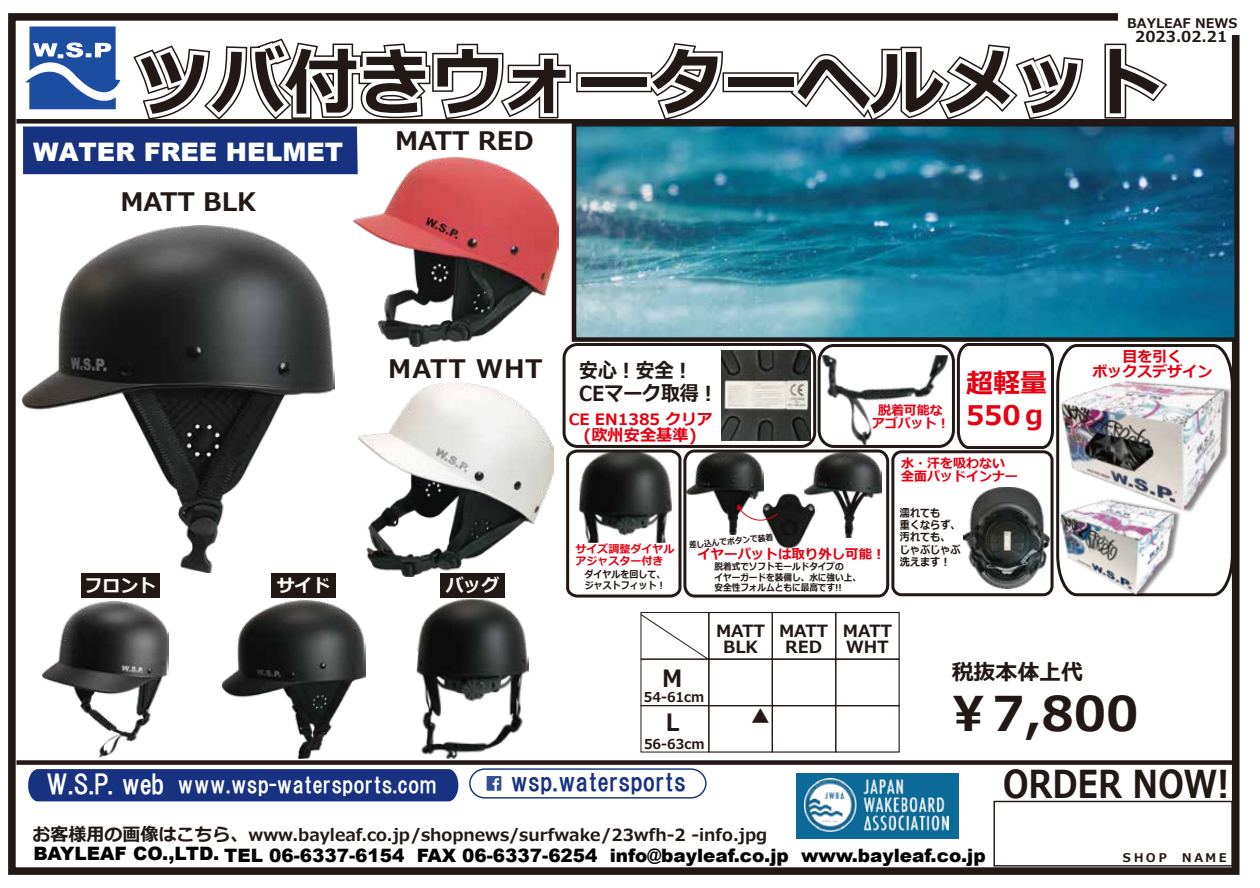
<style>
.page{position:relative;width:1260px;height:888px;background:#fff}
.page>*{position:absolute;margin:0;border:0;box-sizing:border-box;transform-origin:0 0}
.t1{font:700 73.2px "Meiryo";color:#221815}
.t2{font:700 47.85px "Meiryo";color:#221815}
.t3{font:700 38.55px "Meiryo";color:#221815;scale:.82 1}
.t4{font:700 27px/32.4px "Meiryo";color:#e60012}
.t5{font:700 25.5px "Meiryo";color:#221815}
.t6{font:900 25.5px "Arial";color:#fff}
.t7{font:24.75px "HGP Gothic E";color:#173280}
.t8{font:700 23.85px/43.8px "Meiryo";color:#221815;scale:.93 1}
.t9{font:22.5px "HGP Gothic E";color:#fff}
.t10{font:700 21.9px "Meiryo";color:#221815}
.t11{font:700 20.7px/22.6px "Meiryo";color:#221815;scale:.91 1}
.t12{font:900 18.45px "Arial";color:#040000}
.t13{font:18px "Koz Go Pro";color:#221815}
.t14{font:700 17.85px "Meiryo";color:#fff}
.t15{font:700 16.8px/15.5px "Meiryo";color:#221815;text-align:center}
.t16{font:700 16.65px "Meiryo";color:#221815}
.t17{font:700 16.2px "Meiryo";color:#e60012}
.t18{font:700 15.6px "Meiryo";color:#e60012}
.t19{font:700 15px/15px "Meiryo";color:#e60012;text-align:center}
.t20{font:700 15px "Meiryo";color:#221815}
.t21{font:700 13.65px "Meiryo";color:#221815;scale:.93 1}
.t22{font:700 13.5px "Meiryo";color:#e60012}
.t23{font:700 13.2px "Meiryo";color:#221815}
.t24{font:700 13.05px/12.6px "Meiryo";color:#e60012}
.t25{font:700 12px "Meiryo";color:#221815}
.t26{font:700 11.1px/12.1px "Meiryo";color:#221815;scale:.91 1}
.t27{font:700 10.95px/11.9px "Meiryo";color:#e60012}
.t28{font:700 9.9px/10.2px "Meiryo";color:#221815;scale:.91 1}
.t29{font:700 9.45px/10.4px "Meiryo";color:#221815;scale:.91 1}
.t30{font:700 8.4px "Meiryo";color:#221815;scale:.91 1}
.s1{font-size:26.25px}
.s2{font-size:18px}
</style>
<div class="page">
<img style="left:23px;top:225px;width:312px;height:348px">
<img style="left:822px;top:355px;width:129px;height:93px">
<img style="left:721px;top:351px;width:90px;height:89px">
<img style="left:964px;top:487px;width:85px;height:102px">
<div style="left:8px;top:13px;width:1232px;height:862px;border:8px solid #221815"></div>
<div style="left:16px;top:760px;width:1221px;height:5px;background:#221815"></div>
<div style="left:16px;top:119px;width:1221px;height:5px;background:#221815"></div>
<div style="left:640px;top:612px;width:69px;height:48px;border:1px solid #221815"></div>
<div style="left:708px;top:612px;width:65px;height:48px;border:1px solid #221815"></div>
<div style="left:708px;top:659px;width:65px;height:47px;border:1px solid #221815"></div>
<div style="left:772px;top:612px;width:64px;height:48px;border:1px solid #221815"></div>
<div style="left:772px;top:659px;width:64px;height:47px;border:1px solid #221815"></div>
<svg style="left:640px;top:613px;width:70px;height:48px"></svg>
<div style="left:28px;top:769px;width:430px;height:32px;background:#173280"></div>
<div style="left:818px;top:344px;width:137px;height:104px;border:3px solid #221815;border-radius:15px"></div>
<svg style="left:956px;top:343px;width:98px;height:107px"></svg>
<img style="left:1056px;top:343px;width:179px;height:255px">
<div style="left:994px;top:801px;width:239px;height:66px;border:1px solid #221815"></div>
<div style="left:563px;top:343px;width:253px;height:105px;border:3px solid #221815;border-radius:13px"></div>
<svg style="left:469px;top:768px;width:238px;height:31px"></svg>
<div style="left:1118px;top:12px;width:128px;height:23px;background:#fff"></div>
<div style="left:796px;top:773px;width:163px;height:65px;background:#0c6a98"></div>
<img style="left:805px;top:779px;width:144px;height:53px">
<div style="left:640px;top:705px;width:69px;height:48px;border:1px solid #221815"></div>
<div style="left:708px;top:705px;width:65px;height:48px;border:1px solid #221815"></div>
<div style="left:772px;top:705px;width:64px;height:48px;border:1px solid #221815"></div>
<div style="left:835px;top:612px;width:65px;height:48px;border:1px solid #221815"></div>
<div style="left:835px;top:659px;width:65px;height:47px;border:1px solid #221815"></div>
<div style="left:835px;top:705px;width:65px;height:48px;border:1px solid #221815"></div>
<img style="left:354px;top:174px;width:204px;height:173px">
<img style="left:359px;top:383px;width:194px;height:193px">
<img style="left:43px;top:602px;width:126px;height:155px">
<img style="left:414px;top:599px;width:117px;height:162px">
<div style="left:81px;top:573px;width:78px;height:25px;background:#221815"></div>
<div style="left:271px;top:573px;width:65px;height:25px;background:#221815"></div>
<div style="left:440px;top:573px;width:65px;height:25px;background:#221815"></div>
<div style="left:891px;top:450px;width:163px;height:146px;border:3px solid #221815;border-radius:9px"></div>
<img style="left:223px;top:600px;width:142px;height:158px">
<img style="left:578px;top:128px;width:655px;height:208px">
<div style="left:572px;top:122px;width:667px;height:220px;border:5px solid #221815"></div>
<img style="left:1061px;top:496px;width:122px;height:102px">
<img style="left:1060px;top:500px;width:114px;height:95px">
<div style="left:576px;top:72px;width:76px;height:20px;border:10px solid #221815"></div>
<div style="left:723px;top:72px;width:76px;height:20px;border:10px solid #221815"></div>
<svg style="left:23px;top:27px;width:553px;height:147px"></svg>
<div style="left:578px;top:74px;width:73px;height:17px;border:8px solid #fff"></div>
<svg style="left:637px;top:43px;width:91px;height:83px"></svg>
<div style="left:724px;top:74px;width:73px;height:17px;border:8px solid #fff"></div>
<svg style="left:784px;top:44px;width:305px;height:84px"></svg>
<svg style="left:1099px;top:43px;width:76px;height:81px"></svg>
<svg style="left:566px;top:449px;width:324px;height:149px"></svg>
<p class="t23" style="left:1127px;top:14px;width:112px">BAYLEAF NEWS</p>
<p class="t20" style="left:1135px;top:26px;width:93px">2023.02.21</p>
<h1 class="t1" style="left:138px;top:31px;width:1026px">ツバ付きウォーターヘルメット</h1>
<h3 class="t6" style="left:33px;top:133px;width:312px">WATER FREE HELMET</h3>
<h3 class="t5" style="left:120px;top:184px;width:137px">MATT BLK</h3>
<h3 class="t5" style="left:395px;top:123px;width:140px">MATT RED</h3>
<h3 class="t5" style="left:388px;top:350px;width:156px">MATT WHT</h3>
<p class="t14" style="left:85px;top:573px;width:73px">フロント</p>
<p class="t14" style="left:277px;top:573px;width:55px">サイド</p>
<p class="t14" style="left:446px;top:573px;width:55px">バッグ</p>
<p class="t11" style="left:579px;top:360px;width:154px">安心︕安全︕<br>CEマーク取得︕</p>
<p class="t18" style="left:569px;top:408px;width:145px">CE EN1385 クリア</p>
<p class="t17" style="left:583px;top:423px;width:115px">(欧州安全基準)</p>
<p class="t24" style="left:878px;top:404px;width:66px">脱着可能な</p>
<p class="t24" style="left:872px;top:418px;width:79px">アゴパット︕</p>
<h3 class="t4" style="left:966px;top:368px;width:83px">超軽量<br>550ｇ</h3>
<p class="t24" style="left:901px;top:458px;width:118px">水・汗を吸わない全面パッドインナー</p>
<p class="t27" style="left:576px;top:544px;width:101px">サイズ調整ダイヤルアジャスター付き</p>
<p class="t28" style="left:585px;top:570px;width:91px">ダイヤルを回して、ジャストフィット︕</p>
<p class="t30" style="left:688px;top:540px;width:95px;rotate:-6deg">差し込んでボタンで装着</p>
<p class="t22" style="left:697px;top:544px;width:190px">イヤーパットは取り外し可能︕</p>
<p class="t29" style="left:714px;top:562px;width:163px">脱着式でソフトモールドタイプの<br>イヤーガードを装備し、水に強い上、安全性フォルムともに最高です!!</p>
<p class="t26" style="left:900px;top:508px;width:68px">濡れても<br>重くならず、汚れても、じゃぶじゃぶ洗えます︕</p>
<p class="t15" style="left:716px;top:624px;width:51px">MATT<br>BLK</p>
<p class="t15" style="left:779px;top:624px;width:51px">MATT<br>RED</p>
<p class="t15" style="left:843px;top:624px;width:51px;text-align:left">MATT<br>WHT</p>
<p class="t19" style="left:1093px;top:350px;width:121px">目を引く<br>ボックスデザイン</p>
<p class="t8" style="left:662px;top:658px;width:23px">M<br>L</p>
<p class="t21" style="left:644px;top:688px;width:67px">54-61cm</p>
<p class="t21" style="left:644px;top:735px;width:67px">56-63cm</p>
<p class="t13" style="left:751px;top:705px;width:19px">▲</p>
<p class="t10" style="left:952px;top:657px;width:133px">税抜本体上代</p>
<h2 class="t2" style="left:944px;top:680px;width:196px">￥7,800</h2>
<p class="t9" style="left:46px;top:774px;width:393px"><span class="s1">W.S.P. web</span> www.wsp-watersports.com</p>
<h3 class="t7" style="left:510px;top:769px;width:177px">wsp.watersports</h3>
<p class="t16" style="left:32px;top:823px;width:736px"><span class="s2">お客様用の画像はこちら、</span>www.bayleaf.co.jp/shopnews/surfwake/23wfh-2 -info.jpg</p>
<h3 class="t3" style="left:1003px;top:757px;width:277px">ORDER NOW!</h3>
<p class="t12" style="left:33px;top:842px;width:954px">BAYLEAF CO.,LTD. TEL 06-6337-6154 FAX 06-6337-6254 info@bayleaf.co.jp www.bayleaf.co.jp</p>
<p class="t25" style="left:1121px;top:849px;width:109px">ＳＨＯＰ　ＮＡＭＥ</p>
</div>
